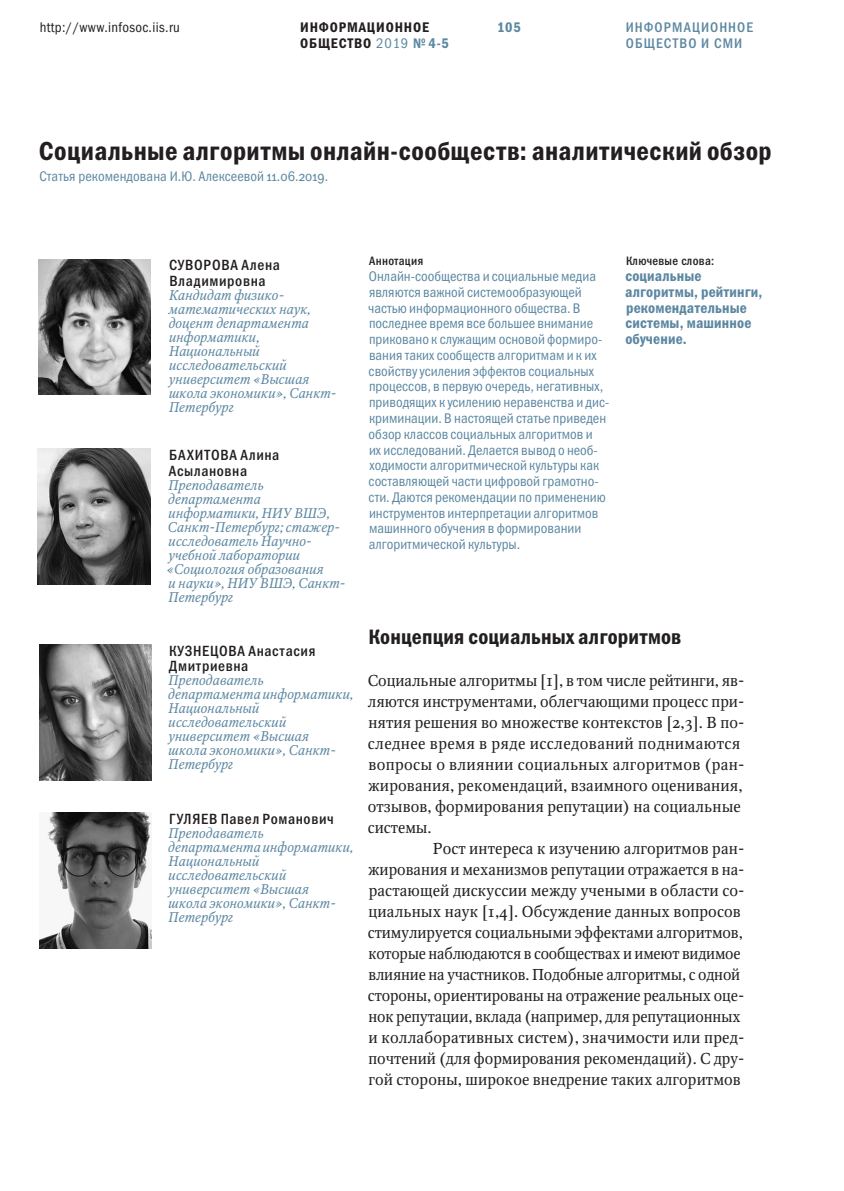
<style>
.page{position:relative;width:844px;height:1191px;background:#fff}
.page>*{position:absolute;margin:0;border:0;box-sizing:border-box;transform-origin:0 0}
.t1{font:26.25px "Franklin Gothic Demi Cond ITC";letter-spacing:.015em;color:#231f20}
.t2{font:21px "Franklin Gothic Demi Cond ITC";letter-spacing:.01em;color:#231f20}
.t3{font:15.75px "Octava";letter-spacing:.005em;color:#231f20}
.t4{font:15.75px "Octava";letter-spacing:.025em;color:#231f20}
.t5{font:14.88px/15.8px "Franklin Gothic Medi Cond ITC";letter-spacing:.045em;color:#231f20}
.t6{font:14.88px/15.8px "Franklin Gothic Demi Cond ITC";letter-spacing:.01em;color:#5c87a1}
.t7{font:14px/15.8px "Franklin Gothic Book Cond ITC";color:#5c87a1}
.t8{font:italic 14px/14px "Octava";color:#5c87a1}
.t9{font:14px "Franklin Gothic Demi Cond ITC";letter-spacing:.06em;color:#231f20}
.t10{font:14px/15.8px "Franklin Gothic Medi Cond ITC";letter-spacing:.075em;color:#5c87a1}
.t11{font:14px "Franklin Gothic Book Cond ITC";letter-spacing:.025em;color:#231f20}
.t12{font:14px "Franklin Gothic Demi Cond ITC";color:#5c87a1}
.t13{font:12.25px "Franklin Gothic Medi Cond ITC";letter-spacing:.025em;color:#231f20}
.s1{font-family:"Franklin Gothic Book Cond ITC";color:#5c87a1}
.s2{color:#5c87a1}
</style>
<div class="page">
<img style="left:38px;top:259px;width:113px;height:136px">
<img style="left:38px;top:449px;width:112px;height:135px">
<img style="left:40px;top:644px;width:112px;height:136px">
<img style="left:40px;top:812px;width:112px;height:136px">
<p class="t11" style="left:40px;top:19px;width:141px">http://www.infosoc.iis.ru</p>
<p class="t9" style="left:300px;top:19px;width:130px">ИНФОРМАЦИОННОЕ</p>
<p class="t12" style="left:497px;top:19px;width:25px">105</p>
<p class="t9" style="left:300px;top:35px;width:150px">ОБЩЕСТВО <span class="s1">2019</span> <span class="s2">№ 4-5</span></p>
<p class="t10" style="left:625px;top:19px;width:129px">ИНФОРМАЦИОННОЕ<br>ОБЩЕСТВО И СМИ</p>
<h1 class="t1" style="left:39px;top:136px;width:734px">Социальные алгоритмы онлайн-сообществ: аналитический обзор</h1>
<p class="t7" style="left:39px;top:169px;width:290px">Статья рекомендована И.Ю. Алексеевой 11.06.2019.</p>
<p class="t5" style="left:169px;top:257px;width:112px">СУВОРОВА Алена<br>Владимировна</p>
<p class="t8" style="left:168px;top:288px;width:169px">Кандидат физико&shy;математических наук, доцент департамента информатики,<br>Национальный исследовательский университет «Высшая школа экономики», Санкт-<br>Петербург</p>
<p class="t5" style="left:169px;top:447px;width:112px">БАХИТОВА Алина<br>Асылановна</p>
<p class="t8" style="left:166px;top:478px;width:180px">Преподаватель департамента информатики, НИУ ВШЭ,<br>Санкт-Петербург; стажер&shy;исследователь Научно&shy;учебной лаборатории «Социология образования<br>и науки», НИУ ВШЭ, Санкт-<br>Петербург</p>
<p class="t5" style="left:169px;top:643px;width:148px">КУЗНЕЦОВА Анастасия<br>Дмитриевна</p>
<p class="t8" style="left:168px;top:673px;width:187px">Преподаватель департамента информатики,<br>Национальный исследовательский университет «Высшая<br>школа экономики», Санкт-<br>Петербург</p>
<p class="t5" style="left:169px;top:811px;width:166px">ГУЛЯЕВ Павел Романович</p>
<p class="t8" style="left:168px;top:826px;width:187px">Преподаватель департамента информатики,<br>Национальный исследовательский университет «Высшая<br>школа экономики», Санкт-<br>Петербург</p>
<p class="t13" style="left:369px;top:254px;width:55px">Аннотация</p>
<p class="t7" style="left:368px;top:269px;width:242px">Онлайн-сообщества и социальные медиа являются важной системообразующей частью информационного общества. В последнее время все большее внимание приковано к служащим основой формиро&shy;вания таких сообществ алгоритмам и к их свойству усиления эффектов социальных процессов, в первую очередь, негативных, приводящих к усилению неравенства и дис&shy;криминации. В настоящей статье приведен обзор классов социальных алгоритмов и<br>их исследований. Делается вывод о необ&shy;ходимости алгоритмической культуры как составляющей части цифровой грамотно&shy;сти. Даются рекомендации по применению инструментов интерпретации алгоритмов машинного обучения в формировании алгоритмической культуры.</p>
<p class="t13" style="left:626px;top:254px;width:89px">Ключевые слова:</p>
<p class="t6" style="left:625px;top:268px;width:139px">социальные алгоритмы, рейтинги, рекомендательные системы, машинное обучение.</p>
<h2 class="t2" style="left:368px;top:624px;width:314px">Концепция социальных алгоритмов</h2>
<p class="t3" style="left:367px;top:670px;width:378px">Социальные алгоритмы [1], в том числе рейтинги, яв-</p>
<p class="t3" style="left:368px;top:691px;width:378px">ляются инструментами, облегчающими процесс при-</p>
<p class="t3" style="left:368px;top:712px;width:377px">нятия решения во множестве контекстов [2,3]. В по-</p>
<p class="t4" style="left:368px;top:733px;width:374px">следнее время в ряде исследований поднимаются</p>
<p class="t3" style="left:368px;top:754px;width:377px">вопросы о влиянии социальных алгоритмов (ран-</p>
<p class="t3" style="left:368px;top:775px;width:376px">жирования, рекомендаций, взаимного оценивания,</p>
<p class="t3" style="left:367px;top:796px;width:374px">отзывов, формирования репутации) на социальные</p>
<p class="t3" style="left:368px;top:817px;width:65px">системы.</p>
<p class="t3" style="left:432px;top:838px;width:313px">Рост интереса к изучению алгоритмов ран-</p>
<p class="t3" style="left:368px;top:859px;width:378px">жирования и механизмов репутации отражается в на-</p>
<p class="t3" style="left:368px;top:880px;width:377px">растающей дискуссии между учеными в области со-</p>
<p class="t3" style="left:368px;top:901px;width:374px">циальных наук [1,4]. Обсуждение данных вопросов</p>
<p class="t3" style="left:368px;top:922px;width:376px">стимулируется социальными эффектами алгоритмов,</p>
<p class="t3" style="left:368px;top:943px;width:373px">которые наблюдаются в сообществах и имеют видимое</p>
<p class="t3" style="left:368px;top:964px;width:373px">влияние на участников. Подобные алгоритмы, с одной</p>
<p class="t3" style="left:368px;top:985px;width:378px">стороны, ориентированы на отражение реальных оце-</p>
<p class="t3" style="left:368px;top:1006px;width:373px">нок репутации, вклада (например, для репутационных</p>
<p class="t3" style="left:368px;top:1027px;width:377px">и коллаборативных систем), значимости или пред-</p>
<p class="t3" style="left:368px;top:1048px;width:377px">почтений (для формирования рекомендаций). С дру-</p>
<p class="t3" style="left:368px;top:1069px;width:374px">гой стороны, широкое внедрение таких алгоритмов</p>
</div>
